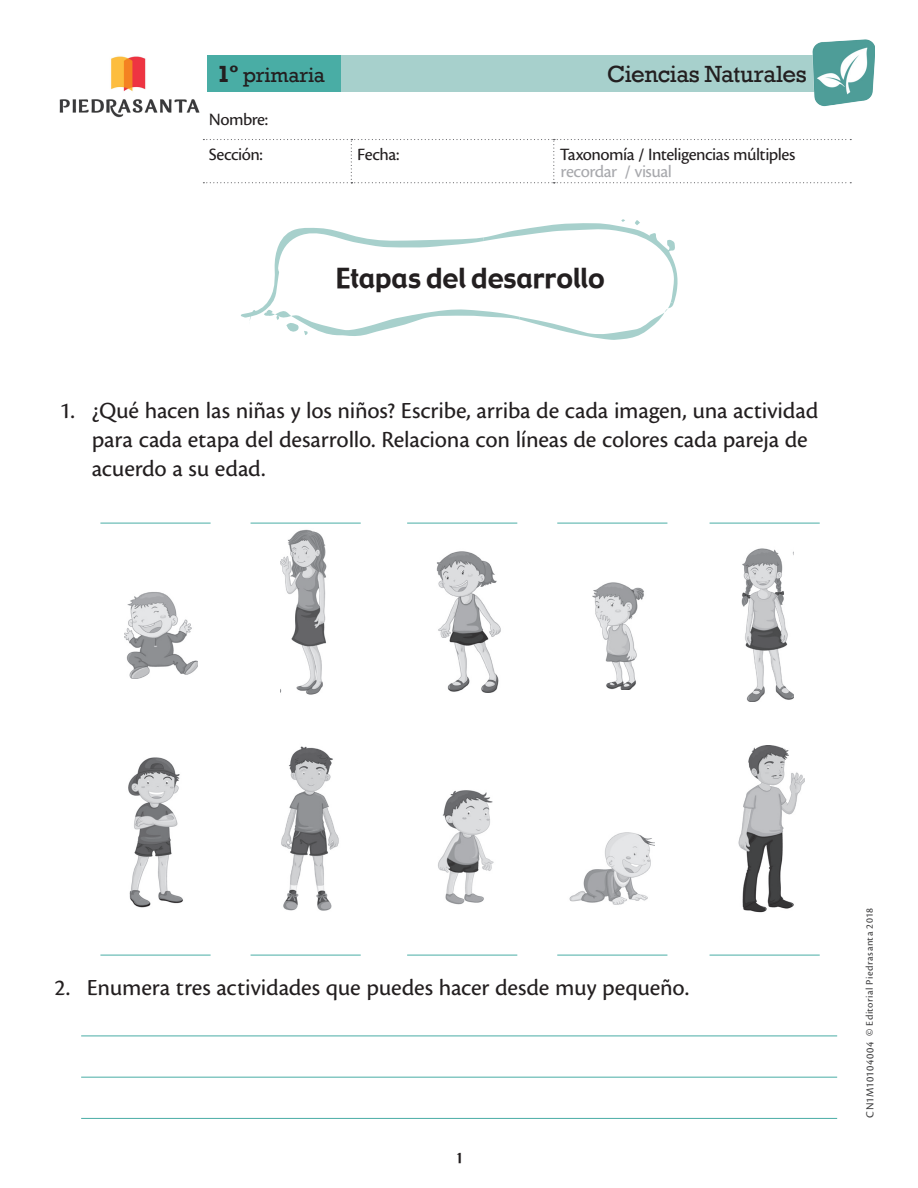
<style>
.page{position:relative;width:918px;height:1188px;background:#fff}
.page>*{position:absolute;margin:0;border:0;box-sizing:border-box;transform-origin:0 0}
.Tit_1y2{font:27px "Gadget";letter-spacing:-.005em;color:#231f20}
.Curso_NG{font:24px/28.8px "Cronos Pro Capt";letter-spacing:-.01em;color:#231f20}
.t1{font:24px "Rockwell";letter-spacing:-.015em;color:#231f20}
.t2{font:21px "Rockwell";letter-spacing:-.005em;color:#231f20}
.t3{font:18px/34.7px "Cronos Pro Capt";letter-spacing:-.03em;color:#231f20}
.Nombre_alumno{font:18px "Cronos Pro Capt";letter-spacing:-.03em;color:#a8a9ad}
.Encabezados{font:13.5px "Gadget";color:#231f20}
._2014_Editorial_Pie{font:11.25px "Cronos Pro Capt";letter-spacing:.025em;color:#3e3e3f}
.t4{font:10.5px "Cronos Pro Capt";letter-spacing:.04em;color:#3e3e3f}
.s1{font-weight:700;font-size:24px}
</style>
<div class="page">
<svg style="left:207px;top:55px;width:600px;height:37px;background:#91c8c3"></svg>
<img style="left:59px;top:56px;width:141px;height:62px">
<img style="left:807px;top:39px;width:68px;height:68px">
<svg style="left:203px;top:139px;width:648px;height:44px"></svg>
<hr style="left:81px;top:1036px;width:756px;height:1px;background:#49ada5">
<hr style="left:81px;top:1077px;width:756px;height:1px;background:#49ada5">
<hr style="left:81px;top:1118px;width:756px;height:1px;background:#49ada5">
<svg style="left:241px;top:219px;width:437px;height:121px"></svg>
<img style="left:124px;top:592px;width:74px;height:87px">
<img style="left:738px;top:746px;width:67px;height:167px">
<img style="left:438px;top:790px;width:56px;height:115px">
<img style="left:128px;top:757px;width:55px;height:151px">
<img style="left:281px;top:746px;width:58px;height:165px">
<img style="left:569px;top:832px;width:85px;height:73px">
<img style="left:281px;top:529px;width:46px;height:166px">
<img style="left:436px;top:551px;width:65px;height:141px">
<img style="left:592px;top:582px;width:52px;height:107px">
<img style="left:741px;top:548px;width:52px;height:154px">
<hr style="left:100px;top:955px;width:111px;height:1px;background:#49ada5">
<hr style="left:407px;top:955px;width:110px;height:1px;background:#49ada5">
<hr style="left:251px;top:955px;width:110px;height:1px;background:#49ada5">
<hr style="left:557px;top:955px;width:110px;height:1px;background:#49ada5">
<hr style="left:710px;top:955px;width:110px;height:1px;background:#49ada5">
<hr style="left:100px;top:523px;width:111px;height:1px;background:#49ada5">
<hr style="left:407px;top:523px;width:110px;height:1px;background:#49ada5">
<hr style="left:251px;top:523px;width:110px;height:1px;background:#49ada5">
<hr style="left:557px;top:523px;width:110px;height:1px;background:#49ada5">
<hr style="left:710px;top:523px;width:110px;height:1px;background:#49ada5">
<p class="t2" style="left:217px;top:63px;width:110px"><span class="s1">1º</span> primaria</p>
<p class="t3" style="left:209px;top:102px;width:61px">Nombre:<br>Sección:</p>
<p class="t1" style="left:607px;top:60px;width:201px">Ciencias Naturales</p>
<p class="t3" style="left:357px;top:137px;width:44px">Fecha:</p>
<p class="t3" style="left:560px;top:137px;width:237px">Taxonomía / Inteligencias múltiples</p>
<p class="Nombre_alumno" style="left:561px;top:161px;width:113px">recordar / visual</p>
<p class="Tit_1y2" style="left:336px;top:261px;width:271px">Etapas del desarrollo</p>
<p class="Curso_NG" style="left:92px;top:397px;width:728px;text-indent:-32px">1. ¿Qué hacen las niñas y los niños? Escribe, arriba de cada imagen, una actividad para cada etapa del desarrollo. Relaciona con líneas de colores cada pareja de acuerdo a su edad.</p>
<p class="Curso_NG" style="left:55px;top:973px;width:636px">2. Enumera tres actividades que puedes hacer desde muy pequeño.</p>
<p class="Encabezados" style="left:455px;top:1149px;width:10px">1</p>
<p class="t4" style="left:864px;top:1036px;width:130px;rotate:-90deg">© Editorial Piedrasanta 2018</p>
<p class="_2014_Editorial_Pie" style="left:863px;top:1118px;width:77px;rotate:-90deg">CN1M10104004</p>
</div>
